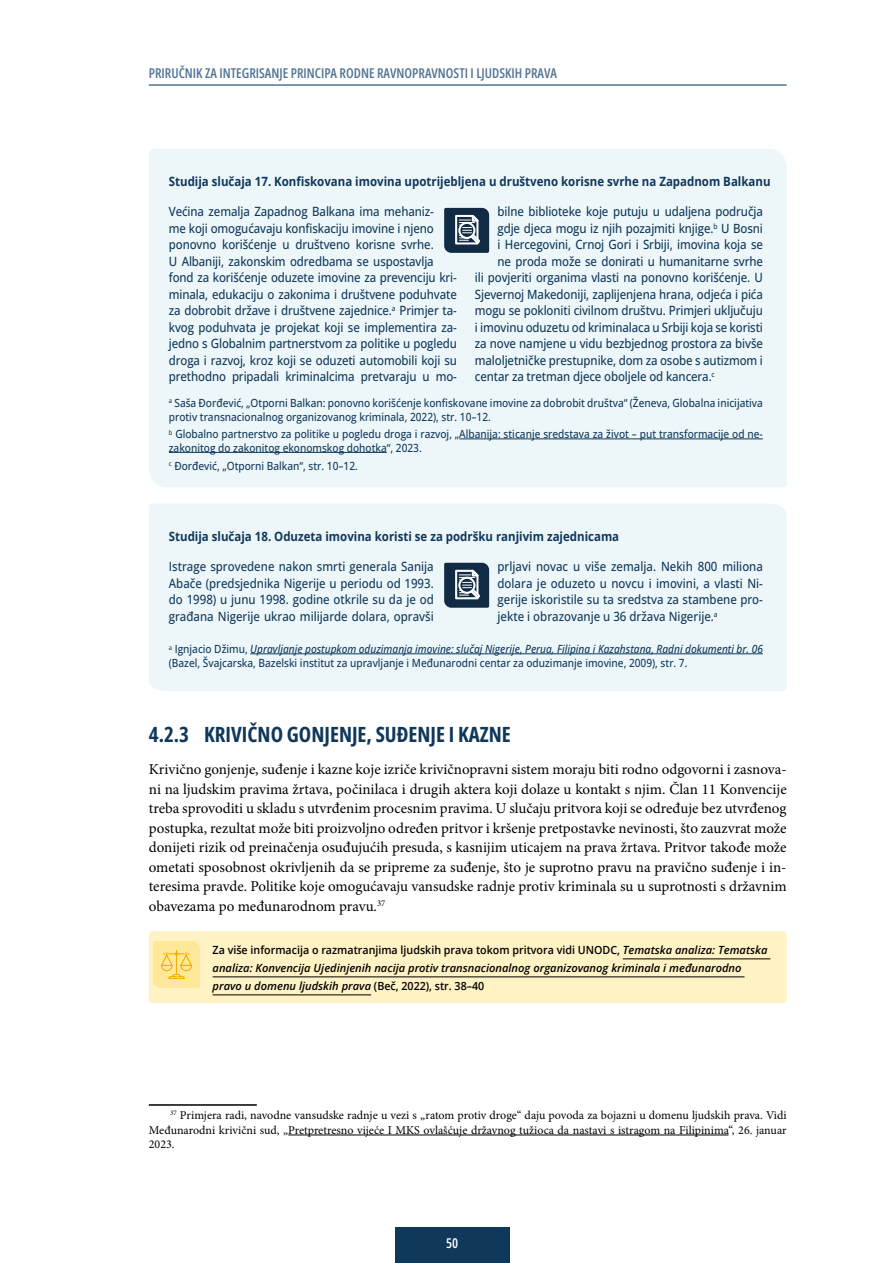
<style>
.page{position:relative;width:893px;height:1263px;background:#fff}
.page>*{position:absolute;margin:0;border:0;box-sizing:border-box;transform-origin:0 0}
.t1{font:700 21px "Open Sans Condensed";color:#10385a}
.t2{font:15px/19.5px "Minion Pro";color:#000;text-align:justify}
.t3{font:600 13.5px "Open Sans Condensed";color:#537595}
.t4{font:600 13.5px "Open Sans Condensed";color:#fff}
.t5{font:500 12.75px/16.5px "Open Sans";letter-spacing:-.01em;color:#10385a;text-align:justify;scale:.9 1}
.t6{font:700 12.75px "Open Sans";color:#10385a;scale:.9 1}
.t7{font:12px/14.4px "Minion Pro";color:#000;text-align:justify}
.t8{font:500 11.25px/13.5px "Open Sans";color:#10385a;scale:.9 1}
.t9{font:italic 600 11.25px/18px "Open Sans";color:#000}
.s1{font-style:italic}
.s2{font-style:normal}
</style>
<div class="page">
<div style="left:395px;top:1227px;width:115px;height:36px;background:#10385a"></div>
<hr style="left:149px;top:84px;width:638px;height:2px;background:#537595">
<div style="left:149px;top:149px;width:638px;height:338px;background:#edf7fa"></div>
<svg style="left:444px;top:208px;width:45px;height:45px"></svg>
<hr style="left:459px;top:439px;width:304px;height:1px;background:#10385a">
<hr style="left:169px;top:452px;width:218px;height:1px;background:#10385a">
<div style="left:149px;top:504px;width:638px;height:187px;background:#edf7fa"></div>
<svg style="left:444px;top:563px;width:45px;height:45px"></svg>
<hr style="left:250px;top:653px;width:513px;height:1px;background:#10385a">
<div style="left:149px;top:931px;width:638px;height:72px;background:#fff2c4;border-radius:4px"></div>
<svg style="left:153px;top:941px;width:47px;height:47px"></svg>
<hr style="left:623px;top:958px;width:147px;height:1px;background:#000">
<hr style="left:213px;top:976px;width:531px;height:1px;background:#000">
<hr style="left:213px;top:994px;width:158px;height:1px;background:#000">
<hr style="left:149px;top:1104px;width:108px;height:2px;background:#000">
<hr style="left:288px;top:1135px;width:440px;height:1px;background:#000">
<p class="t3" style="left:149px;top:64px;width:410px">PRIRUČNIK ZA INTEGRISANJE PRINCIPA RODNE RAVNOPRAVNOSTI I LJUDSKIH PRAVA</p>
<p class="t6" style="left:169px;top:172px;width:670px">Studija slučaja 17. Konfiskovana imovina upotrijebljena u društveno korisne svrhe na Zapadnom Balkanu</p>
<p class="t5" style="left:169px;top:203px;width:322px;text-align:left">Većina zemalja Zapadnog Balkana ima mehaniz-<br>me koji omogućavaju konfiskaciju imovine i njeno ponovno korišćenje u društveno korisne svrhe.<br>U Albaniji, zakonskim odredbama se uspostavlja fond za korišćenje oduzete imovine za prevenciju kri&shy;minala, edukaciju o zakonima i društvene poduhvate za dobrobit države i društvene zajednice.<sup>a</sup> Primjer ta&shy;kvog poduhvata je projekat koji se implementira za&shy;jedno s Globalnim partnerstvom za politike u pogledu droga i razvoj, kroz koji se oduzeti automobili koji su prethodno pripadali kriminalcima pretvaraju u mo-</p>
<p class="t5" style="left:498px;top:203px;width:296px">bilne biblioteke koje putuju u udaljena područja</p>
<p class="t5" style="left:498px;top:220px;width:296px">gdje djeca mogu iz njih pozajmiti knjige.<sup>b</sup> U Bosni</p>
<p class="t5" style="left:498px;top:236px;width:296px">i Hercegovini, Crnoj Gori i Srbiji, imovina koja se</p>
<p class="t5" style="left:498px;top:253px;width:296px">ne proda može se donirati u humanitarne svrhe</p>
<p class="t5" style="left:475px;top:269px;width:322px">ili povjeriti organima vlasti na ponovno korišćenje. U</p>
<p class="t5" style="left:475px;top:286px;width:322px">Sjevernoj Makedoniji, zaplijenjena hrana, odjeća i pića</p>
<p class="t5" style="left:475px;top:302px;width:322px">mogu se pokloniti civilnom društvu. Primjeri uključuju</p>
<p class="t5" style="left:475px;top:319px;width:322px">i imovinu oduzetu od kriminalaca u Srbiji koja se koristi</p>
<p class="t5" style="left:475px;top:335px;width:322px">za nove namjene u vidu bezbjednog prostora za bivše</p>
<p class="t5" style="left:475px;top:352px;width:322px">maloljetničke prestupnike, dom za osobe s autizmom i</p>
<p class="t5" style="left:475px;top:368px;width:268px">centar za tretman djece oboljele od kancera.<sup>c</sup></p>
<p class="t8" style="left:169px;top:396px;width:662px"><sup>a</sup> Saša Ðorđević, „Otporni Balkan: ponovno korišćenje konfiskovane imovine za dobrobit društva“ (Ženeva, Globalna inicijativa protiv transnacionalnog organizovanog kriminala, 2022), str. 10–12.</p>
<p class="t8" style="left:169px;top:427px;width:662px"><sup>b</sup> Globalno partnerstvo za politike u pogledu droga i razvoj, „Albanija: sticanje sredstava za život – put transformacije od ne&shy;zakonitog do zakonitog ekonomskog dohotka“, 2023.</p>
<p class="t8" style="left:169px;top:458px;width:211px"><sup>c</sup> Ðorđević, „Otporni Balkan“, str. 10–12.</p>
<p class="t6" style="left:169px;top:527px;width:502px">Studija slučaja 18. Oduzeta imovina koristi se za podršku ranjivim zajednicama</p>
<p class="t5" style="left:169px;top:558px;width:296px">Istrage sprovedene nakon smrti generala Sanija Abače (predsjednika Nigerije u periodu od 1993. do 1998) u junu 1998. godine otkrile su da je od građana Nigerije ukrao milijarde dolara, opravši</p>
<p class="t5" style="left:498px;top:558px;width:296px">prljavi novac u više zemalja. Nekih 800 miliona dolara je oduzeto u novcu i imovini, a vlasti Ni&shy;gerije iskoristile su ta sredstva za stambene pro&shy;jekte i obrazovanje u 36 država Nigerije.<sup>a</sup></p>
<p class="t8" style="left:169px;top:642px;width:662px"><sup>a</sup> Ignjacio Džimu, <span class="s1">Upravljanje postupkom oduzimanja imovine: slučaj Nigerije, Perua, Filipina i Kazahstana, Radni dokumenti br. 06 </span>(Bazel, Švajcarska, Bazelski institut za upravljanje i Međunarodni centar za oduzimanje imovine, 2009), str. 7.</p>
<h1 class="t1" style="left:149px;top:720px;width:364px">4.2.3 KRIVIČNO GONJENJE, SUĐENJE I KAZNE</h1>
<p class="t2" style="left:149px;top:759px;width:639px">Krivično gonjenje, suđenje i kazne koje izriče krivičnopravni sistem moraju biti rodno odgovorni i zasnova&shy;ni na ljudskim pravima žrtava, počinilaca i drugih aktera koji dolaze u kontakt s njim. Član 11 Konvencije treba sprovoditi u skladu s utvrđenim procesnim pravima. U slučaju pritvora koji se određuje bez utvrđenog postupka, rezultat može biti proizvoljno određen pritvor i kršenje pretpostavke nevinosti, što zauzvrat može donijeti rizik od preinačenja osuđujućih presuda, s kasnijim uticajem na prava žrtava. Pritvor takođe može ometati sposobnost okrivljenih da se pripreme za suđenje, što je suprotno pravu na pravično suđenje i in&shy;teresima pravde. Politike koje omogućavaju vansudske radnje protiv kriminala su u suprotnosti s državnim obavezama po međunarodnom pravu.<sup>37</sup></p>
<p class="t9" style="left:213px;top:941px;width:556px"><span class="s2">Za više informacija o razmatranjima ljudskih prava tokom pritvora vidi UNODC,</span> Tematska analiza: Tematska analiza: Konvencija Ujedinjenih nacija protiv transnacionalnog organizovanog kriminala i međunarodno pravo u domenu ljudskih prava <span class="s2">(Beč, 2022), str. 38–40</span></p>
<p class="t7" style="left:149px;top:1108px;width:639px;text-indent:21px"><sup>37</sup> Primjera radi, navodne vansudske radnje u vezi s „ratom protiv droge“ daju povoda za bojazni u domenu ljudskih prava. Vidi Međunarodni krivični sud, „Pretpretresno vijeće I MKS ovlašćuje državnog tužioca da nastavi s istragom na Filipinima“, 26. januar 2023.</p>
<p class="t4" style="left:446px;top:1234px;width:14px">50</p>
</div>
